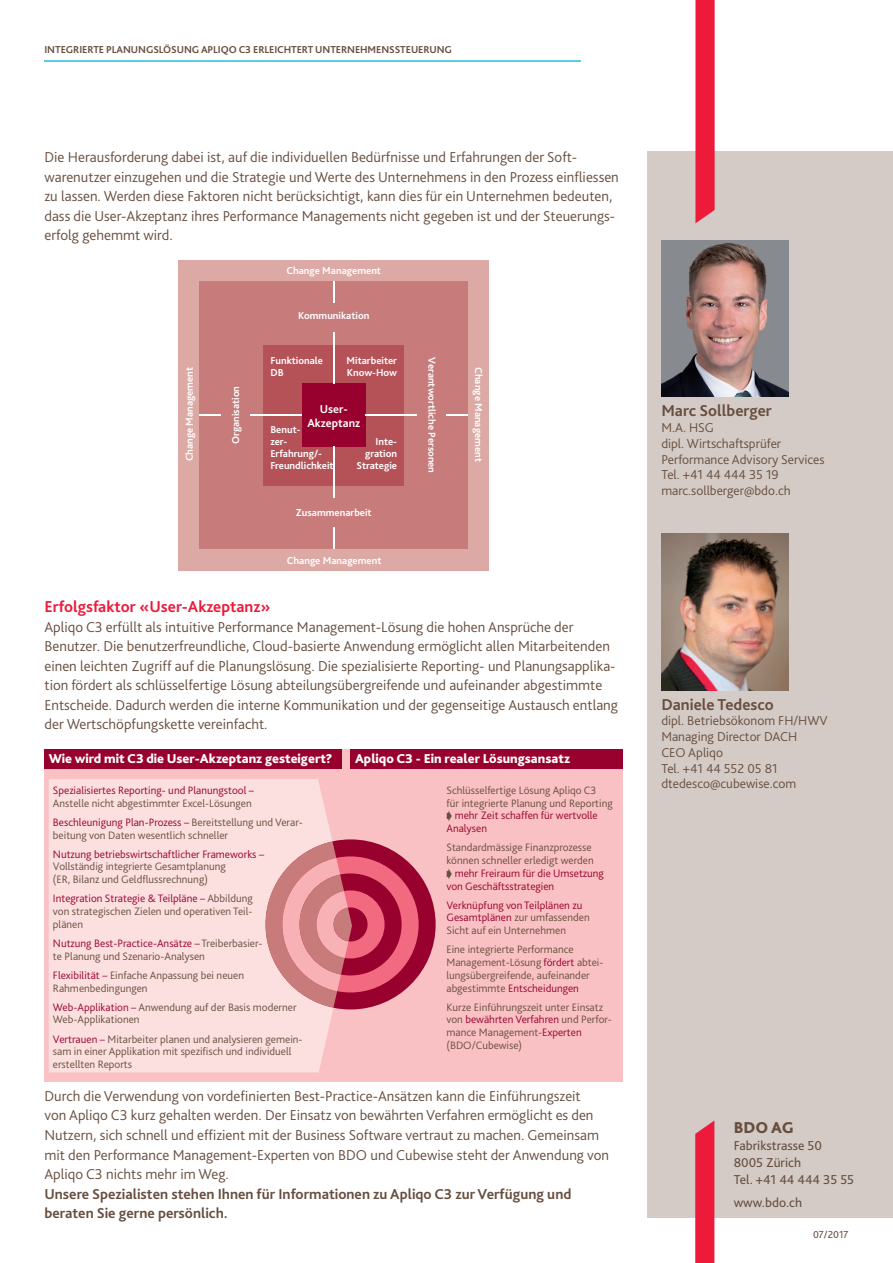
<style>
.page{position:relative;width:893px;height:1263px;background:#fff}
.page>*{position:absolute;margin:0;border:0;box-sizing:border-box;transform-origin:0 0}
.t1{font:700 16.5px "Bliss Pro";color:#ed1a3a}
.t2{font:700 16.5px "Bliss Pro";color:#674e3f}
.t3{font:800 16.5px "Bliss Pro";color:#674e3f}
.t4{font:300 15px/19.5px "Bliss Pro";color:#674e3f}
.t5{font:700 15px/19.5px "Bliss Pro";color:#674e3f}
.t6{font:300 13.5px/15.8px "Bliss Pro";color:#674e3f}
.t7{font:800 13.5px "Bliss Pro";color:#fff}
.t8{font:13.5px/17px "Bliss Pro";color:#674e3f}
.t9{font:700 12px/13.5px "Bliss Pro";color:#fff;text-align:center}
.t10{font:300 11.25px/12.8px "Bliss Pro";color:#674e3f}
.t11{font:300 11.25px/12.8px "Bliss Pro";color:#98012d}
.t12{font:700 10.5px/12px "Bliss Pro";color:#fff}
.t13{font:700 10.5px "Bliss Pro";letter-spacing:-.005em;color:#674e3f}
.t14{font:10.5px "Bliss Pro";color:#674e3f}
.s1{color:#98012d}
.s2{font-family:"European Pi Four";font-weight:400;color:#674e3f}
.s3{color:#674e3f}
</style>
<div class="page">
<div style="left:647px;top:151px;width:245px;height:1067px;background:#d4cbc6"></div>
<img style="left:661px;top:240px;width:128px;height:157px">
<hr style="left:44px;top:60px;width:536px;height:2px;background:#5fcae3">
<svg style="left:695px;top:1121px;width:19px;height:142px;background:#eb2442"></svg>
<svg style="left:695px;top:0;width:19px;height:223px;background:#ec2442"></svg>
<img style="left:661px;top:534px;width:128px;height:156px">
<div style="left:178px;top:260px;width:311px;height:310px;background:#dca9a5"></div>
<div style="left:200px;top:281px;width:268px;height:268px;background:#c77b7b"></div>
<div style="left:263px;top:345px;width:141px;height:140px;background:#b45257"></div>
<div style="left:302px;top:383px;width:63px;height:64px;background:#98012d"></div>
<hr style="left:333px;top:332px;width:1px;height:51px;background:#fff">
<svg style="left:333px;top:282px;width:1px;height:21px"></svg>
<svg style="left:333px;top:528px;width:1px;height:21px"></svg>
<hr style="left:333px;top:447px;width:1px;height:51px;background:#fff">
<hr style="left:251px;top:414px;width:51px;height:2px;background:#fff">
<hr style="left:365px;top:414px;width:51px;height:2px;background:#fff">
<hr style="left:200px;top:414px;width:21px;height:2px;background:#fff">
<hr style="left:446px;top:414px;width:21px;height:2px;background:#fff">
<div style="left:44px;top:749px;width:579px;height:332px;background:#f9c1c3"></div>
<div style="left:44px;top:749px;width:298px;height:19px;background:#98012d"></div>
<div style="left:351px;top:749px;width:272px;height:19px;background:#98012d"></div>
<div style="left:265px;top:839px;width:170px;height:171px;background:#98012d;border-radius:50%"></div>
<div style="left:282px;top:856px;width:136px;height:136px;background:#f16a80;border-radius:50%"></div>
<div style="left:299px;top:873px;width:102px;height:102px;background:#98012d;border-radius:50%"></div>
<div style="left:316px;top:890px;width:68px;height:68px;background:#f16a80;border-radius:50%"></div>
<div style="left:333px;top:907px;width:34px;height:34px;background:#98012d;border-radius:50%"></div>
<div style="left:49px;top:779px;width:284px;height:293px;background:#fcdfdf"></div>
<svg style="left:265px;top:841px;width:87px;height:167px;background:#de979b"></svg>
<p class="t13" style="left:44px;top:45px;width:409px">INTEGRIERTE PLANUNGSLÖSUNG APLIQO C3 ERLEICHTERT UNTERNEHMENSSTEUERUNG</p>
<p class="t4" style="left:44px;top:149px;width:576px">Die Herausforderung dabei ist, auf die individuellen Bedürfnisse und Erfahrungen der Soft&shy;warenutzer einzugehen und die Strategie und Werte des Unternehmens in den Prozess einfliessen zu lassen. Werden diese Faktoren nicht berücksichtigt, kann dies für ein Unternehmen bedeuten, dass die User-Akzeptanz ihres Performance Managements nicht gegeben ist und der Steuerungs&shy;erfolg gehemmt wird.</p>
<p class="t12" style="left:286px;top:265px;width:96px">Change Management</p>
<p class="t12" style="left:298px;top:311px;width:73px">Kommunikation</p>
<p class="t12" style="left:270px;top:355px;width:54px">Funktionale<br>DB</p>
<p class="t12" style="left:346px;top:355px;width:52px">Mitarbeiter<br>Know-How</p>
<p class="t12" style="left:437px;top:357px;width:117px;rotate:90deg">Verantwortliche Personen</p>
<p class="t12" style="left:184px;top:461px;width:96px;rotate:-90deg">Change Management</p>
<p class="t12" style="left:483px;top:367px;width:96px;rotate:90deg">Change Management</p>
<p class="t12" style="left:230px;top:444px;width:59px;rotate:-90deg">Organisation</p>
<p class="t9" style="left:307px;top:404px;width:54px">User-<br>Akzeptanz</p>
<p class="t12" style="left:270px;top:425px;width:65px">Benut-<br>zer-<br>Erfahrung/-<br>Freundlichkeit</p>
<p class="t12" style="left:356px;top:437px;width:42px;text-align:right">Inte&shy;gration<br>Strategie</p>
<p class="t12" style="left:296px;top:507px;width:77px">Zusammenarbeit</p>
<p class="t12" style="left:287px;top:556px;width:96px">Change Management</p>
<p class="t1" style="left:44px;top:600px;width:227px">Erfolgsfaktor «User-Akzeptanz»</p>
<p class="t4" style="left:44px;top:618px;width:575px">Apliqo C3 erfüllt als intuitive Performance Management-Lösung die hohen Ansprüche der Benutzer. Die benutzerfreundliche, Cloud-basierte Anwendung ermöglicht allen Mitarbeitenden einen leichten Zugriff auf die Planungslösung. Die spezialisierte Reporting- und Planungsapplika&shy;tion fördert als schlüsselfertige Lösung abteilungsübergreifende und aufeinander abgestimmte Entscheide. Dadurch werden die interne Kommunikation und der gegenseitige Austausch entlang der Wertschöpfungskette vereinfacht.</p>
<p class="t7" style="left:49px;top:754px;width:285px">Wie wird mit C3 die User-Akzeptanz gesteigert?</p>
<p class="t11" style="left:53px;top:785px;width:202px">Spezialisiertes Reporting- und Planungstool –</p>
<p class="t10" style="left:53px;top:794px;width:251px;line-height:19.2px">Anstelle nicht abgestimmter Excel-Lösungen<br><span class="s1">Beschleunigung Plan-Prozess –</span> Bereitstellung und Verar-</p>
<p class="t10" style="left:53px;top:830px;width:177px">beitung von Daten wesentlich schneller</p>
<p class="t11" style="left:53px;top:849px;width:213px">Nutzung betriebswirtschaftlicher Frameworks –</p>
<p class="t10" style="left:53px;top:861px;width:174px">Vollständig integrierte Gesamtplanung (ER, Bilanz und Geldflussrechnung)</p>
<p class="t10" style="left:53px;top:893px;width:201px;text-align:justify"><span class="s1">Integration Strategie &amp; Teilpläne –</span> Abbildung von strategischen Zielen und operativen Teil&shy;plänen</p>
<p class="t10" style="left:53px;top:938px;width:211px"><span class="s1">Nutzung Best-Practice-Ansätze –</span> Treiberbasier&shy;te Planung und Szenario-Analysen</p>
<p class="t10" style="left:53px;top:970px;width:193px"><span class="s1">Flexibilität –</span> Einfache Anpassung bei neuen<br>Rahmenbedingungen</p>
<p class="t10" style="left:53px;top:1002px;width:245px"><span class="s1">Web-Applikation –</span> Anwendung auf der Basis moderner<br>Web-Applikationen</p>
<p class="t10" style="left:53px;top:1034px;width:251px"><span class="s1">Vertrauen –</span> Mitarbeiter planen und analysieren gemein&shy;sam in einer Applikation mit spezifisch und individuell erstellten Reports</p>
<p class="t7" style="left:355px;top:754px;width:216px">Apliqo C3 - Ein realer Lösungsansatz</p>
<p class="t10" style="left:446px;top:785px;width:168px">Schlüsselfertige Lösung Apliqo C3<br>für integrierte Planung und Reporting</p>
<p class="t11" style="left:446px;top:810px;width:153px"><span class="s2">-</span> mehr Zeit schaffen für wertvolle<br>Analysen</p>
<p class="t10" style="left:446px;top:842px;width:149px">Standardmässige Finanzprozesse können schneller erledigt werden</p>
<p class="t11" style="left:446px;top:868px;width:159px"><span class="s2">-</span> mehr Freiraum für die Umsetzung von Geschäftsstrategien</p>
<p class="t11" style="left:446px;top:900px;width:145px">Verknüpfung von Teilplänen zu<br>Gesamtplänen <span class="s3">zur umfassenden<br>Sicht auf ein Unternehmen</span></p>
<p class="t10" style="left:446px;top:944px;width:158px">Eine integrierte Performance<br>Management-Lösung <span class="s1">fördert</span> abtei&shy;lungsübergreifende, aufeinander abgestimmte <span class="s1">Entscheidungen</span></p>
<p class="t10" style="left:446px;top:1002px;width:167px">Kurze Einführungszeit unter Einsatz von <span class="s1">bewährten Verfahren</span> und Perfor&shy;mance Management-<span class="s1">Experten </span>(BDO/Cubewise)</p>
<p class="t4" style="left:44px;top:1088px;width:566px">Durch die Verwendung von vordefinierten Best-Practice-Ansätzen kann die Einführungszeit<br>von Apliqo C3 kurz gehalten werden. Der Einsatz von bewährten Verfahren ermöglicht es den Nutzern, sich schnell und effizient mit der Business Software vertraut zu machen. Gemeinsam mit den Performance Management-Experten von BDO und Cubewise steht der Anwendung von Apliqo C3 nichts mehr im Weg.</p>
<p class="t5" style="left:44px;top:1185px;width:528px">Unsere Spezialisten stehen Ihnen für Informationen zu Apliqo C3 zur Verfügung und beraten Sie gerne persönlich.</p>
<p class="t2" style="left:661px;top:405px;width:112px">Marc Sollberger</p>
<p class="t6" style="left:661px;top:421px;width:165px">M.A. HSG<br>dipl. Wirtschaftsprüfer<br>Performance Advisory Services<br>Tel. +41 44 444 35 19 marc.sollberger@bdo.ch</p>
<p class="t2" style="left:661px;top:698px;width:114px">Daniele Tedesco</p>
<p class="t6" style="left:661px;top:714px;width:168px">dipl. Betriebsökonom FH/HWV<br>Managing Director DACH<br>CEO Apliqo<br>Tel. +41 44 552 05 81 dtedesco@cubewise.com</p>
<p class="t3" style="left:733px;top:1121px;width:62px">BDO AG</p>
<p class="t8" style="left:733px;top:1138px;width:122px">Fabrikstrasse 50<br>8005 Zürich<br>Tel. +41 44 444 35 55</p>
<p class="t8" style="left:733px;top:1195px;width:70px">www.bdo.ch</p>
<p class="t14" style="left:813px;top:1230px;width:37px">07/2017</p>
</div>
